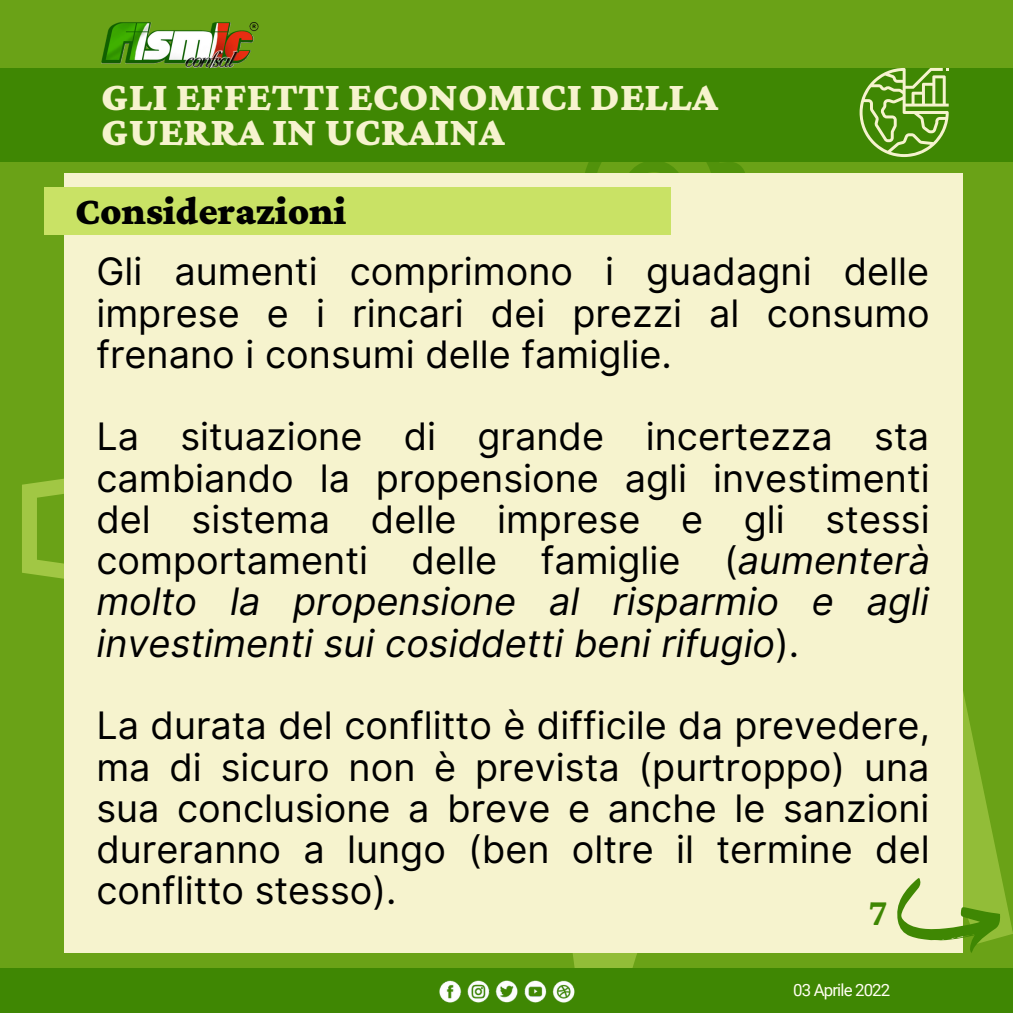
<style>
.page{position:relative;width:1013px;height:1013px;background:#fff}
.page>*{position:absolute;margin:0;border:0;box-sizing:border-box;transform-origin:0 0}
.t1{font:900 41.88px/34.8px "Crimson Pro";color:#f6f3ce}
.t2{font:900 40.25px "Crimson Pro";color:#000}
.t3{font:700 39.38px "Crimson Pro";color:#3f8703}
.t4{font:37.88px/41.2px "Inter";color:#000;text-align:justify}
.t5{font:16.88px "Roboto";letter-spacing:-.05em;color:#fffef1}
.s1{font-style:italic}
</style>
<div class="page">
<div style="left:0;top:0;width:1012px;height:1012px;background:#6aa217"></div>
<svg style="left:572px;top:680px;width:440px;height:288px"></svg>
<div style="left:0;top:968px;width:1012px;height:44px;background:#3f8703"></div>
<svg style="left:534px;top:162px;width:213px;height:12px"></svg>
<svg style="left:22px;top:478px;width:42px;height:101px;fill:#99c13e"></svg>
<div style="left:64px;top:174px;width:898px;height:779px;background:#f6f3ce"></div>
<img style="left:101px;top:22px;width:158px;height:46px">
<img style="left:439px;top:980px;width:135px;height:22px">
<div style="left:0;top:68px;width:1012px;height:94px;background:#3f8703"></div>
<svg style="left:859px;top:68px;width:89px;height:89px"></svg>
<svg style="left:897px;top:878px;width:103px;height:75px"></svg>
<div style="left:44px;top:187px;width:626px;height:47px;background:#c9e265"></div>
<p class="t1" style="left:101px;top:79px;width:618px">GLI EFFETTI ECONOMICI DELLA<br>GUERRA IN UCRAINA</p>
<p class="t2" style="left:75px;top:188px;width:273px">Considerazioni</p>
<p class="t4" style="left:96px;top:251px;width:835px">Gli aumenti comprimono i guadagni delle imprese e i rincari dei prezzi al consumo frenano i consumi delle famiglie.</p>
<p class="t4" style="left:96px;top:416px;width:835px">La situazione di grande incertezza sta cambiando la propensione agli investimenti del sistema delle imprese e gli stessi comportamenti delle famiglie (<span class="s1">aumenterà molto la propensione al risparmio e agli investimenti sui cosiddetti beni rifugio</span>).</p>
<p class="t4" style="left:96px;top:705px;width:835px">La durata del conflitto è difficile da prevedere, ma di sicuro non è prevista (purtroppo) una sua conclusione a breve e anche le sanzioni dureranno a lungo (ben oltre il termine del conflitto stesso).</p>
<p class="t3" style="left:868px;top:889px;width:21px">7</p>
<p class="t5" style="left:793px;top:980px;width:99px">03 Aprile 2022</p>
</div>
